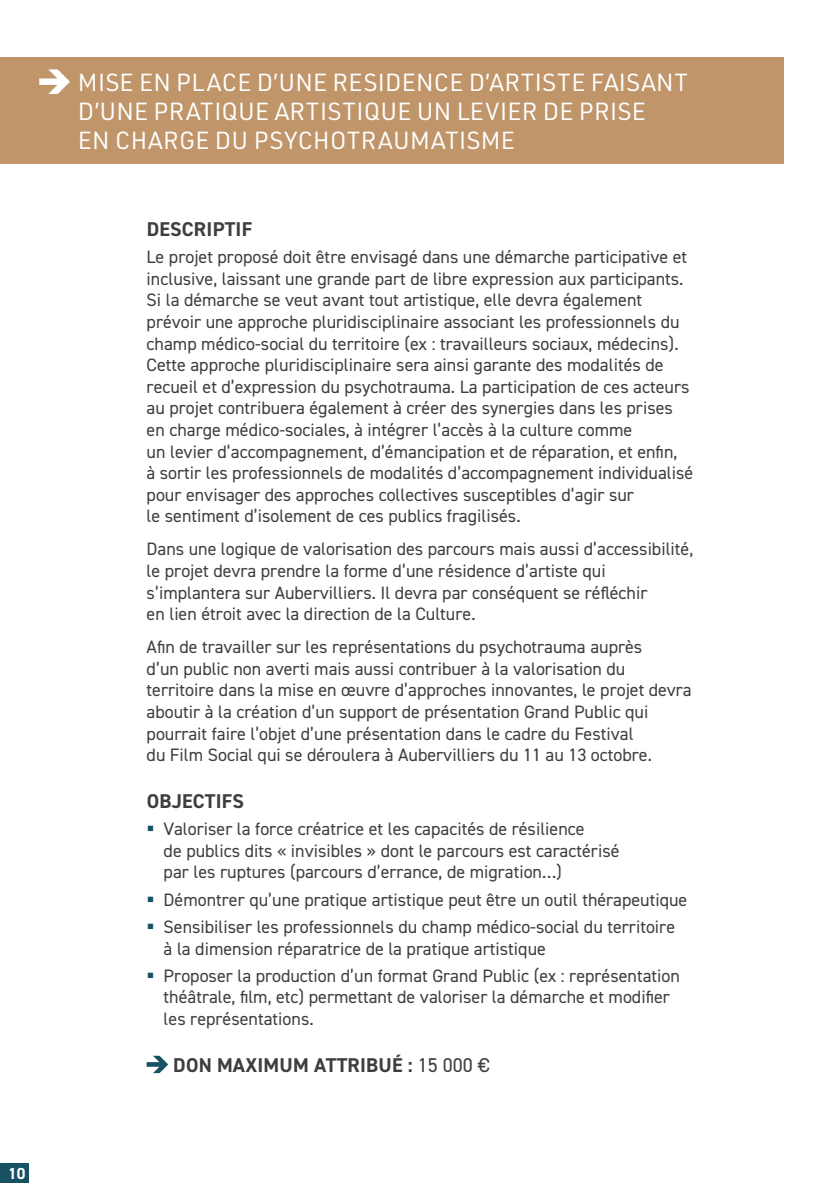
<style>
.page{position:relative;width:840px;height:1191px;background:#fff}
.page>*{position:absolute;margin:0;border:0;box-sizing:border-box;transform-origin:0 0}
.t1{font:24.2px/29.2px "URWDIN";letter-spacing:.01em;color:#fff}
.t2{font:700 20px "DIN2014";letter-spacing:.01em;color:#3e3e3f}
.t3{font:18px/21.6px "DIN2014";color:#3e3e3f}
.t4{font:700 16px "DIN2014";color:#fff}
.s1{font-weight:400}
</style>
<div class="page">
<div style="left:0;top:1162px;width:28px;height:20px;background:#165164"></div>
<div style="left:0;top:57px;width:782px;height:106px;background:#bf9569"></div>
<svg style="left:146px;top:1055px;width:22px;height:18px"></svg>
<p class="t1" style="left:78px;top:67px;width:611px;text-indent:-41px">➔ MISE EN PLACE D’UNE RESIDENCE D’ARTISTE FAISANT<br>D’UNE PRATIQUE ARTISTIQUE UN LEVIER DE PRISE<br>EN CHARGE DU PSYCHOTRAUMATISME</p>
<p class="t2" style="left:147px;top:216px;width:107px">DESCRIPTIF</p>
<p class="t3" style="left:146px;top:246px;width:548px">Le projet proposé doit être envisagé dans une démarche participative et inclusive, laissant une grande part de libre expression aux participants.<br>Si la démarche se veut avant tout artistique, elle devra également prévoir une approche pluridisciplinaire associant les professionnels du champ médico-social du territoire (ex : travailleurs sociaux, médecins).<br>Cette approche pluridisciplinaire sera ainsi garante des modalités de recueil et d’expression du psychotrauma. La participation de ces acteurs au projet contribuera également à créer des synergies dans les prises en charge médico-sociales, à intégrer l’accès à la culture comme<br>un levier d’accompagnement, d’émancipation et de réparation, et enfin,<br>à sortir les professionnels de modalités d’accompagnement individualisé pour envisager des approches collectives susceptibles d’agir sur<br>le sentiment d’isolement de ces publics fragilisés.</p>
<p class="t3" style="left:146px;top:538px;width:548px">Dans une logique de valorisation des parcours mais aussi d’accessibilité, le projet devra prendre la forme d’une résidence d’artiste qui s’implantera sur Aubervilliers. Il devra par conséquent se réfléchir<br>en lien étroit avec la direction de la Culture.</p>
<p class="t3" style="left:146px;top:636px;width:546px">Afin de travailler sur les représentations du psychotrauma auprès<br>d’un public non averti mais aussi contribuer à la valorisation du territoire dans la mise en œuvre d’approches innovantes, le projet devra aboutir à la création d’un support de présentation Grand Public qui pourrait faire l’objet d’une présentation dans le cadre du Festival<br>du Film Social qui se déroulera à Aubervilliers du 11 au 13 octobre.</p>
<p class="t2" style="left:147px;top:787px;width:99px">OBJECTIFS</p>
<p class="t3" style="left:163px;top:817px;width:457px">Valoriser la force créatrice et les capacités de résilience<br>de publics dits « invisibles » dont le parcours est caractérisé par les ruptures (parcours d’errance, de migration…)</p>
<p class="t3" style="left:163px;top:888px;width:525px">Démontrer qu’une pratique artistique peut être un outil thérapeutique</p>
<p class="t3" style="left:163px;top:915px;width:512px">Sensibiliser les professionnels du champ médico-social du territoire à la dimension réparatrice de la pratique artistique</p>
<p class="t3" style="left:163px;top:964px;width:517px">Proposer la production d’un format Grand Public (ex : représentation théâtrale, film, etc) permettant de valoriser la démarche et modifier les représentations.</p>
<p class="t2" style="left:173px;top:1051px;width:318px">DON MAXIMUM ATTRIBUÉ : <span class="s1">15 000 €</span></p>
<p class="t4" style="left:8px;top:1162px;width:19px">10</p>
</div>
